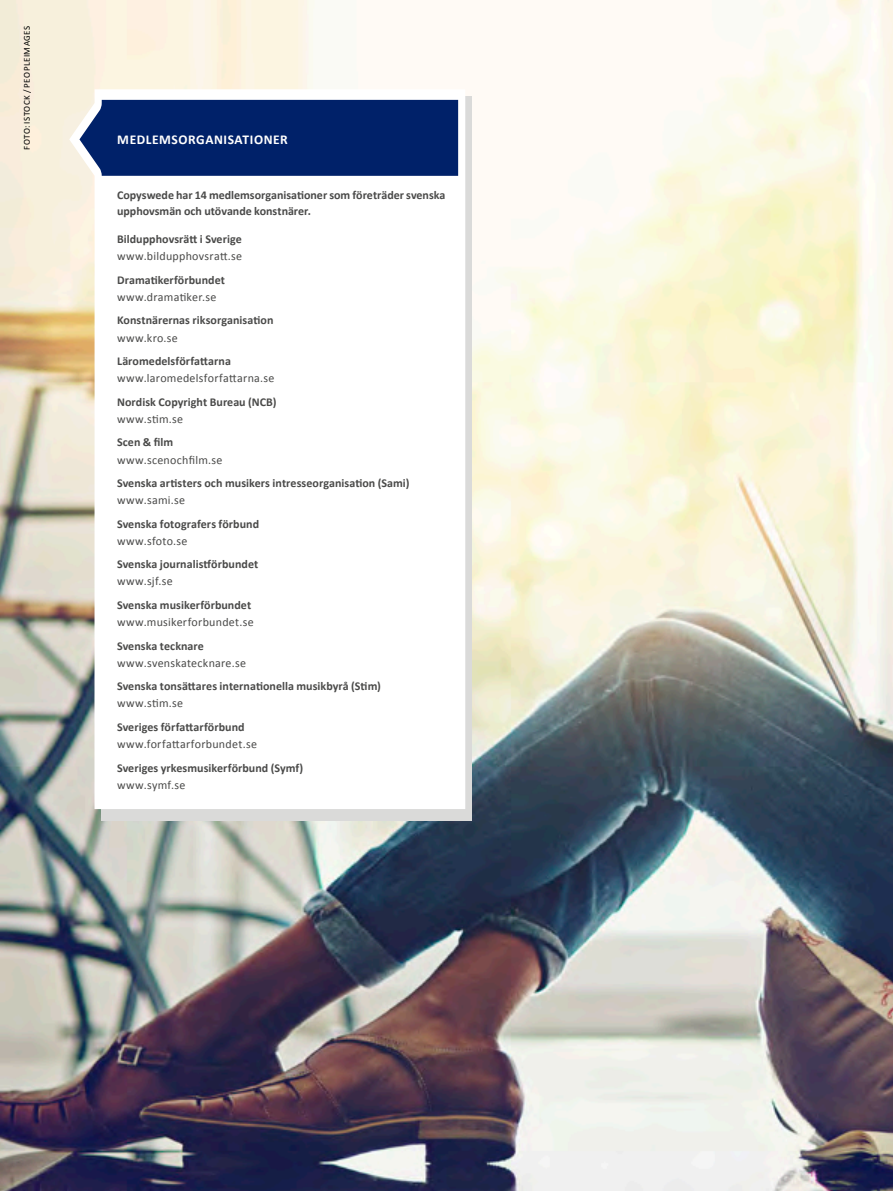
<style>
.page{position:relative;width:893px;height:1191px;background:#fff}
.page>*{position:absolute;margin:0;border:0;box-sizing:border-box;transform-origin:0 0}
.t1{font:700 13.5px "Calibri";letter-spacing:.04em;color:#fff}
.t2{font:700 12px/16.5px "Calibri";letter-spacing:.005em;color:#4a4a49}
.t3{font:12px "Calibri";letter-spacing:.025em;color:#4a4a49}
.t4{font:9px "Calibri";letter-spacing:.05em;color:#000}
</style>
<div class="page">
<img style="left:0;top:0;width:893px;height:1191px">
<div style="left:101px;top:96px;width:371px;height:724px;background:#dadad9"></div>
<svg style="left:69px;top:89px;width:396px;height:720px;background:#e3e6ec"></svg>
<p class="t4" style="left:21px;top:150px;width:126px;rotate:-90deg">FOTO: ISTOCK / PEOPLEIMAGES</p>
<p class="t1" style="left:117px;top:130px;width:172px">MEDLEMSORGANISATIONER</p>
<p class="t2" style="left:117px;top:186px;width:330px">Copyswede har 14 medlemsorganisationer som företräder svenska upphovsmän och utövande konstnärer.</p>
<p class="t2" style="left:117px;top:230px;width:126px">Bildupphovsrätt i Sverige</p>
<p class="t3" style="left:117px;top:248px;width:127px">www.bildupphovsratt.se</p>
<p class="t2" style="left:117px;top:271px;width:109px">Dramatikerförbundet</p>
<p class="t3" style="left:117px;top:289px;width:101px">www.dramatiker.se</p>
<p class="t2" style="left:117px;top:312px;width:158px">Konstnärernas riksorganisation</p>
<p class="t3" style="left:117px;top:329px;width:62px">www.kro.se</p>
<p class="t2" style="left:117px;top:352px;width:115px">Läromedelsförfattarna</p>
<p class="t3" style="left:117px;top:370px;width:159px">www.laromedelsforfattarna.se</p>
<p class="t2" style="left:117px;top:393px;width:161px">Nordisk Copyright Bureau (NCB)</p>
<p class="t3" style="left:117px;top:410px;width:68px">www.stim.se</p>
<p class="t2" style="left:117px;top:434px;width:58px">Scen &amp; film</p>
<p class="t3" style="left:117px;top:451px;width:107px">www.scenochfilm.se</p>
<p class="t2" style="left:117px;top:474px;width:294px">Svenska artisters och musikers intresseorganisation (Sami)</p>
<p class="t3" style="left:117px;top:492px;width:70px">www.sami.se</p>
<p class="t2" style="left:117px;top:515px;width:144px">Svenska fotografers förbund</p>
<p class="t3" style="left:117px;top:532px;width:72px">www.sfoto.se</p>
<p class="t2" style="left:117px;top:555px;width:143px">Svenska journalistförbundet</p>
<p class="t3" style="left:117px;top:573px;width:57px">www.sjf.se</p>
<p class="t2" style="left:117px;top:596px;width:136px">Svenska musikerförbundet</p>
<p class="t3" style="left:117px;top:614px;width:138px">www.musikerforbundet.se</p>
<p class="t2" style="left:117px;top:637px;width:88px">Svenska tecknare</p>
<p class="t3" style="left:117px;top:654px;width:130px">www.svenskatecknare.se</p>
<p class="t2" style="left:117px;top:677px;width:265px">Svenska tonsättares internationella musikbyrå (Stim)</p>
<p class="t3" style="left:117px;top:695px;width:68px">www.stim.se</p>
<p class="t2" style="left:117px;top:718px;width:129px">Sveriges författarförbund</p>
<p class="t3" style="left:117px;top:735px;width:141px">www.forfattarforbundet.se</p>
<p class="t2" style="left:117px;top:759px;width:188px">Sveriges yrkesmusikerförbund (Symf)</p>
<p class="t3" style="left:117px;top:776px;width:70px">www.symf.se</p>
</div>
